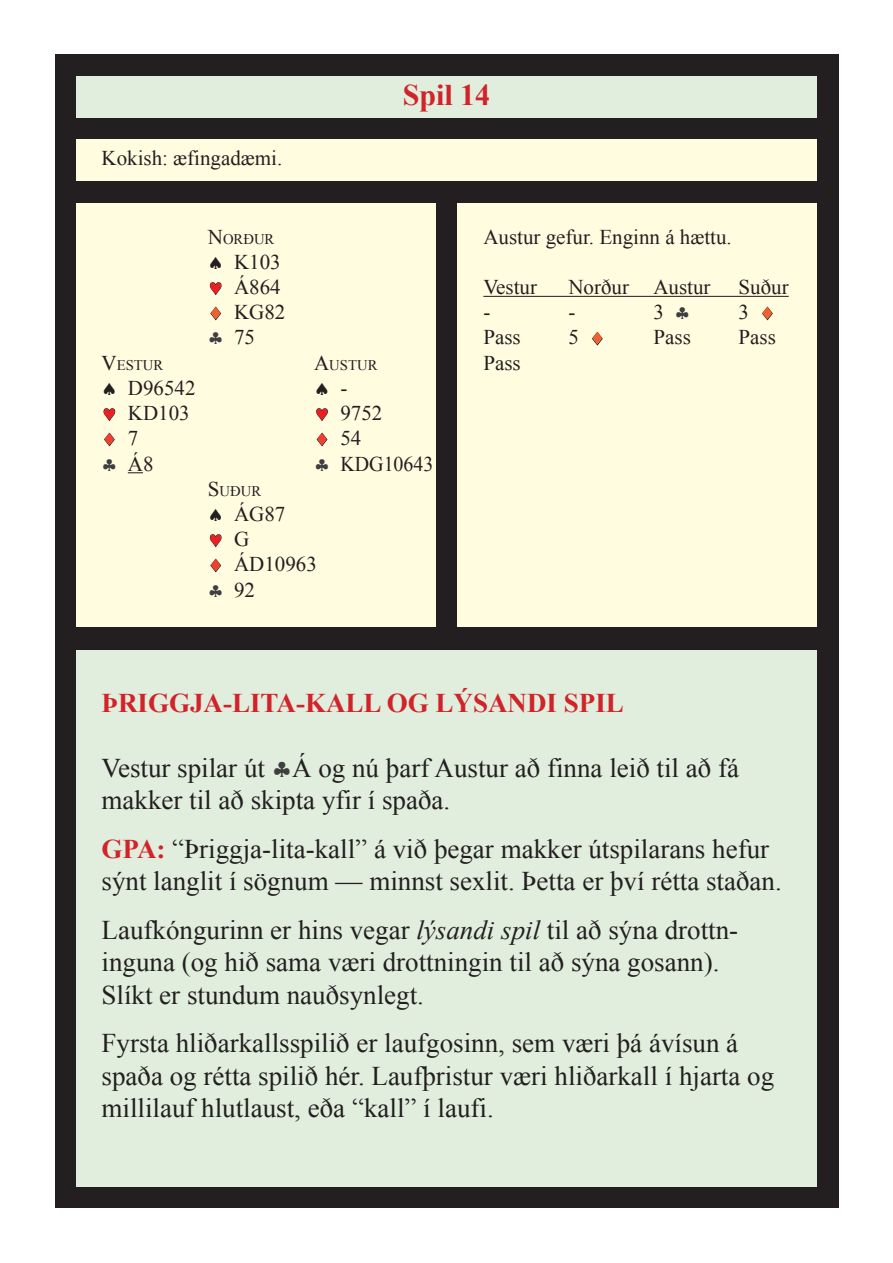
<style>
.page{position:relative;width:893px;height:1263px;background:#fff}
.page>*{position:absolute;margin:0;border:0;box-sizing:border-box;transform-origin:0 0}
.t1{font:700 30px "Times New Roman";color:#d1232a}
.t2{font:27px/32.4px "Times New Roman";color:#231f20}
.t3{font:700 27px "Times New Roman";color:#d1232a}
.t4{font:21px/25.2px "Times New Roman";color:#231f20}
.t5{font:21px "Times New Roman";color:#231f20;scale:.95 1}
.t6{font:14.7px "Times New Roman";color:#231f20}
.s1{font-size:21px}
.s2{color:#ee1d23}
.s3{color:#f16130}
.s4{color:#3f3f40}
.s5{color:#ef3f2f}
.s6{font-weight:700;color:#d1232a}
.s7{font-style:italic}
</style>
<div class="page">
<div style="left:55px;top:55px;width:783px;height:1153px;background:#231f20"></div>
<div style="left:76px;top:204px;width:359px;height:423px;background:#fffce0"></div>
<svg style="left:128px;top:472px;width:15px;height:1px"></svg>
<svg style="left:209px;top:282px;width:13px;height:14px"></svg>
<svg style="left:210px;top:306px;width:11px;height:15px"></svg>
<svg style="left:103px;top:408px;width:13px;height:14px"></svg>
<svg style="left:316px;top:408px;width:12px;height:13px"></svg>
<svg style="left:104px;top:432px;width:11px;height:15px"></svg>
<svg style="left:316px;top:432px;width:12px;height:15px"></svg>
<svg style="left:209px;top:534px;width:13px;height:14px"></svg>
<svg style="left:210px;top:558px;width:11px;height:15px"></svg>
<div style="left:458px;top:204px;width:359px;height:423px;background:#fffce0"></div>
<hr style="left:483px;top:296px;width:306px;height:1px;background:#231f20">
<svg style="left:762px;top:306px;width:11px;height:15px"></svg>
<svg style="left:592px;top:332px;width:11px;height:14px"></svg>
<div style="left:76px;top:76px;width:741px;height:41px;background:#e1eedd"></div>
<div style="left:76px;top:140px;width:741px;height:41px;background:#fffce0"></div>
<div style="left:76px;top:650px;width:741px;height:537px;background:#e1eedd"></div>
<p class="t4" style="left:102px;top:145px;width:182px">Kokish: æfingadæmi.</p>
<p class="t1" style="left:403px;top:74px;width:89px">Spil 14</p>
<p class="t6" style="left:208px;top:229px;width:68px"><span class="s1">N</span>ORÐUR</p>
<p class="t4" style="left:208px;top:249px;width:79px">♠ K103 <span class="s2">♥</span> Á864 <span class="s3">♦</span> KG82 <span class="s4">♣</span> 75</p>
<p class="t6" style="left:102px;top:355px;width:63px"><span class="s1">V</span>ESTUR</p>
<p class="t6" style="left:314px;top:355px;width:65px"><span class="s1">A</span>USTUR</p>
<p class="t4" style="left:102px;top:375px;width:95px">♠ D96542</p>
<p class="t4" style="left:314px;top:375px;width:35px">♠ -</p>
<p class="t4" style="left:102px;top:400px;width:90px"><span class="s2">♥</span> KD103</p>
<p class="t4" style="left:314px;top:400px;width:70px"><span class="s2">♥</span> 9752</p>
<p class="t4" style="left:102px;top:425px;width:38px"><span class="s5">♦</span> 7</p>
<p class="t4" style="left:314px;top:425px;width:49px"><span class="s5">♦</span> 54</p>
<p class="t4" style="left:102px;top:450px;width:53px"><span class="s4">♣</span> Á8</p>
<p class="t5" style="left:314px;top:449px;width:127px"><span class="s4">♣</span> KDG10643</p>
<p class="t6" style="left:208px;top:481px;width:55px"><span class="s1">S</span>UÐUR</p>
<p class="t4" style="left:208px;top:501px;width:111px">♠ ÁG87<br><span class="s2">♥</span> G<br><span class="s5">♦</span> ÁD10963 <span class="s4">♣</span> 92</p>
<p class="t4" style="left:483px;top:224px;width:250px">Austur gefur. Enginn á hættu.</p>
<p class="t4" style="left:483px;top:274px;width:55px">Vestur</p>
<p class="t4" style="left:568px;top:274px;width:144px">Norður Austur</p>
<p class="t4" style="left:738px;top:274px;width:52px">Suður</p>
<p class="t4" style="left:483px;top:299px;width:8px">-</p>
<p class="t4" style="left:568px;top:299px;width:8px">-</p>
<p class="t4" style="left:653px;top:299px;width:38px">3 <span class="s4">♣</span></p>
<p class="t4" style="left:738px;top:299px;width:38px">3 <span class="s3">♦</span></p>
<p class="t4" style="left:483px;top:324px;width:39px">Pass</p>
<p class="t4" style="left:568px;top:324px;width:38px">5 <span class="s3">♦</span></p>
<p class="t4" style="left:653px;top:324px;width:39px">Pass</p>
<p class="t4" style="left:738px;top:324px;width:39px">Pass</p>
<p class="t4" style="left:483px;top:350px;width:39px">Pass</p>
<p class="t3" style="left:102px;top:684px;width:524px">ÞRIGGJA-LITA-KALL OG LÝSANDI SPIL</p>
<p class="t2" style="left:102px;top:751px;width:639px">Vestur spilar út <span class="s4">♣</span>Á og nú þarf Austur að finna leið til að fá makker til að skipta yfir í spaða.</p>
<p class="t2" style="left:102px;top:832px;width:682px"><span class="s6">GPA:</span> “Þriggja-lita-kall” á við þegar makker útspilarans hefur sýnt langlit í sögnum — minnst sexlit. Þetta er því rétta staðan.</p>
<p class="t2" style="left:102px;top:913px;width:638px">Laufkóngurinn er hins vegar <span class="s7">lýsandi spil</span> til að sýna drottn&shy;inguna (og hið sama væri drottningin til að sýna gosann).<br>Slíkt er stundum nauðsynlegt.</p>
<p class="t2" style="left:102px;top:1026px;width:674px">Fyrsta hliðarkallsspilið er laufgosinn, sem væri þá ávísun á spaða og rétta spilið hér. Laufþristur væri hliðarkall í hjarta og millilauf hlutlaust, eða “kall” í laufi.</p>
</div>
